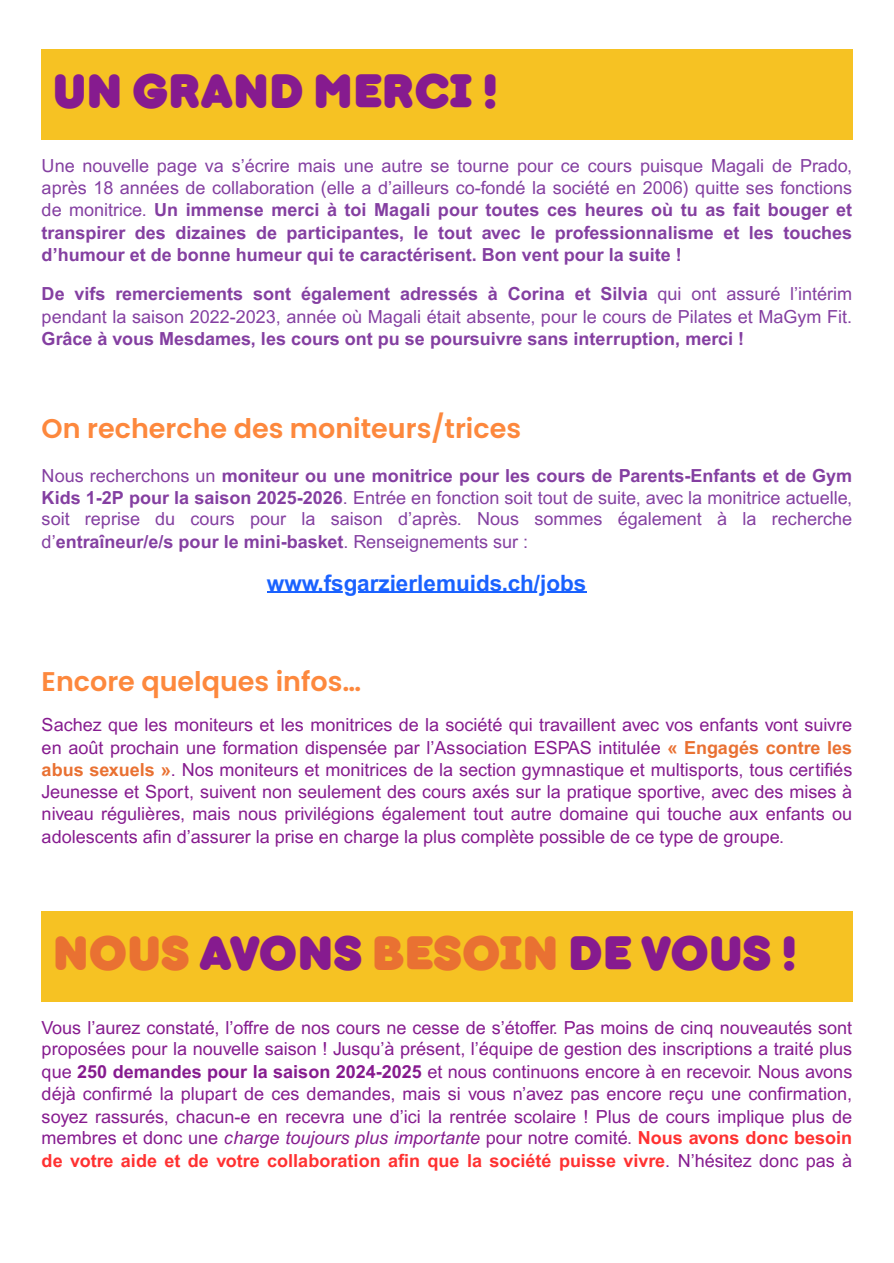
<style>
.page{position:relative;width:894px;height:1263px;background:#fff}
.page>*{position:absolute;margin:0;border:0;box-sizing:border-box;transform-origin:0 0}
.t1{font:48px "TT Milks Casual Pie Base";color:#861b8f}
.t2{font:600 27px "Poppins";color:#fd883d}
.t3{font:700 22.5px "Arial MT Pro";color:#1a62ff}
.t4{font:18px/22.2px "Arial MT Pro";color:#861b8f;text-align:justify}
.t5{font:700 18px/22.2px "Arial MT Pro";color:#843fa1;text-align:justify}
.t6{font:18px/22.2px "Arial MT Pro";color:#843fa1;text-align:justify}
.s1{font-weight:400}
.s2{font-weight:700}
.s3{font-weight:700;color:#e97132}
.s4{color:#e97132}
.s5{font-style:italic}
.s6{font-weight:700;color:#ff3131}
</style>
<div class="page">
<hr style="left:267px;top:592px;width:319px;height:1px;background:#1a62ff">
<div style="left:42px;top:50px;width:810px;height:89px;background:#f6c223"></div>
<div style="left:42px;top:911px;width:810px;height:90px;background:#f6c223"></div>
<p class="t1" style="left:53px;top:65px;width:447px">UN GRAND MERCI !</p>
<p class="t5" style="left:42px;top:157px;width:811px"><span class="s1">Une nouvelle page va s’écrire mais une autre se tourne pour ce cours puisque Magali de Prado, après 18 années de collaboration (elle a d’ailleurs co-fondé la société en 2006) quitte ses fonctions de monitrice.</span> Un immense merci à toi Magali pour toutes ces heures où tu as fait bouger et transpirer des dizaines de participantes, le tout avec le professionnalisme et les touches d’humour et de bonne humeur qui te caractérisent. Bon vent pour la suite !</p>
<h3 class="t5" style="left:42px;top:285px;width:811px">De vifs remerciements sont également adressés à Corina et Silvia <span class="s1">qui ont assuré l’intérim pendant la saison 2022-2023, année où Magali était absente, pour le cours de Pilates et MaGym Fit.<br></span>Grâce à vous Mesdames, les cours ont pu se poursuivre sans interruption, merci !</h3>
<h2 class="t2" style="left:42px;top:409px;width:481px">On recherche des moniteurs/trices</h2>
<p class="t6" style="left:42px;top:466px;width:811px">Nous recherchons un <span class="s2">moniteur ou une monitrice pour les cours de Parents-Enfants et de Gym Kids 1-2P pour la saison 2025-2026</span>. Entrée en fonction soit tout de suite, avec la monitrice actuelle, soit reprise du cours pour la saison d’après. Nous sommes également à la recherche d’<span class="s2">entraîneur/e/s pour le mini-basket</span>. Renseignements sur :</p>
<p class="t3" style="left:267px;top:574px;width:321px">www.fsgarzierlemuids.ch/jobs</p>
<h2 class="t2" style="left:42px;top:662px;width:321px">Encore quelques infos…</h2>
<p class="t4" style="left:42px;top:716px;width:812px">Sachez que les moniteurs et les monitrices de la société qui travaillent avec vos enfants vont suivre en août prochain une formation dispensée par l’Association ESPAS intitulée <span class="s3">« Engagés contre les abus sexuels »</span>. Nos moniteurs et monitrices de la section gymnastique et multisports, tous certifiés Jeunesse et Sport, suivent non seulement des cours axés sur la pratique sportive, avec des mises à niveau régulières, mais nous privilégions également tout autre domaine qui touche aux enfants ou adolescents afi n d’assurer la prise en charge la plus complète possible de ce type de groupe.</p>
<p class="t1" style="left:53px;top:927px;width:745px"><span class="s4">NOUS</span> AVONS <span class="s4">BESOIN</span> DE VOUS !</p>
<p class="t4" style="left:42px;top:1019px;width:812px">Vous l’aurez constaté, l’offre de nos cours ne cesse de s’étoffer. Pas moins de cinq nouveautés sont proposées pour la nouvelle saison ! Jusqu’à présent, l’équipe de gestion des inscriptions a traité plus que <span class="s2">250 demandes pour la saison 2024-2025</span> et nous continuons encore à en recevoir. Nous avons déjà confirmé la plupart de ces demandes, mais si vous n’avez pas encore reçu une confirmation, soyez rassurés, chacun-e en recevra une d’ici la rentrée scolaire ! Plus de cours implique plus de membres et donc une <span class="s5">charge toujours plus importante</span> pour notre comité. <span class="s6">Nous avons donc besoin de votre aide et de votre collaboration afi n que la société puisse vivre</span>. N’hésitez donc pas à</p>
</div>
